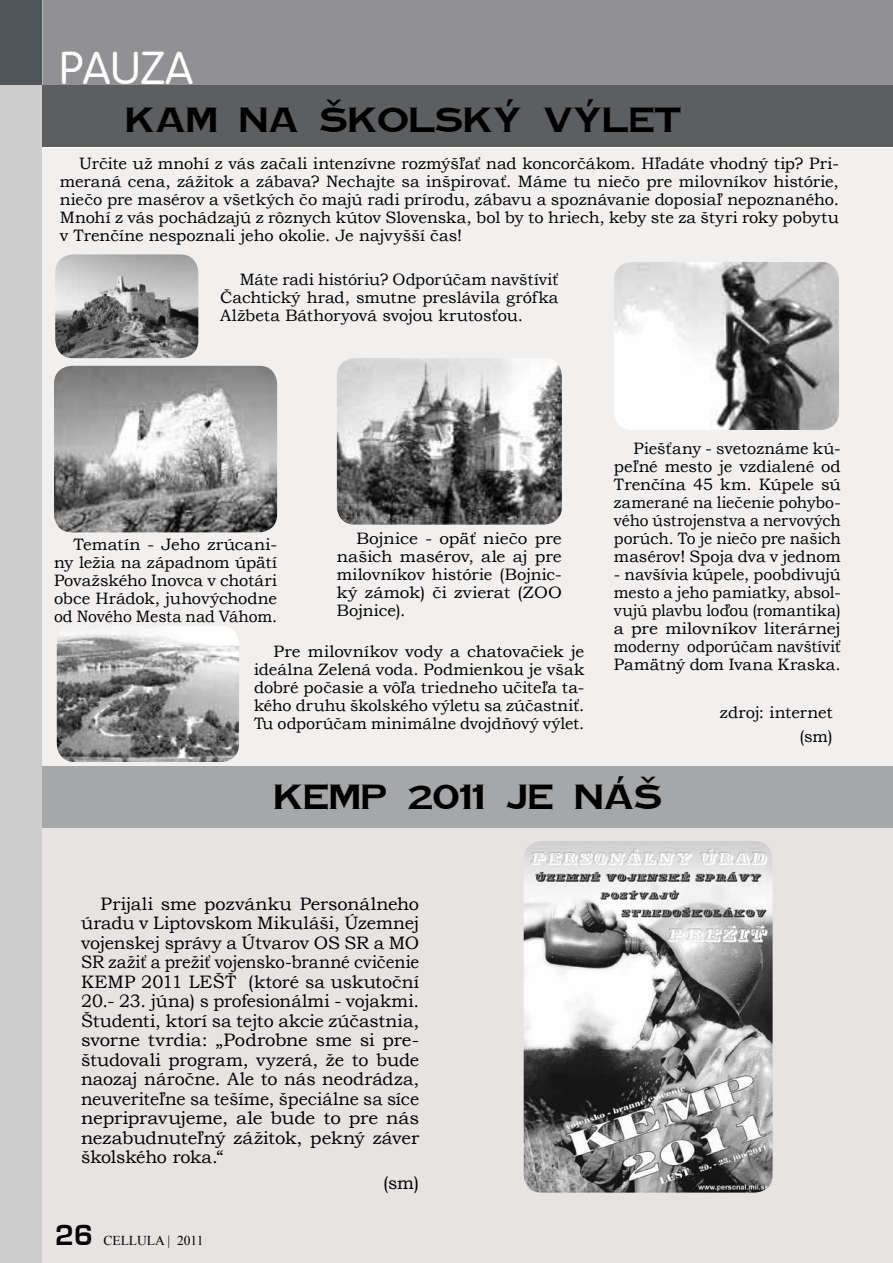
<style>
.page{position:relative;width:893px;height:1263px;background:#fff}
.page>*{position:absolute;margin:0;border:0;box-sizing:border-box;transform-origin:0 0}
.t1{font:45px "Vogue CE";color:#fff}
.t2{font:30px "Copper Pot CE Bold";color:#000}
.t3{font:18px/19.5px "Bookman Old Style";letter-spacing:-.01em;color:#000;text-align:justify}
.t4{font:16.5px/18px "Bookman Old Style";letter-spacing:-.005em;color:#000;text-align:justify}
.t5{font:16.5px/18px "Bookman Old Style";letter-spacing:-.005em;color:#000;text-align:justify;scale:1.04 1}
.t6{font:13.5px "Times New Roman";color:#000}
.s1{font-family:"Euromode CE Bold";font-size:27px}
</style>
<div class="page">
<div style="left:43px;top:0;width:850px;height:85px;background:#919193"></div>
<div style="left:0;top:85px;width:43px;height:1178px;background:#cecdce"></div>
<div style="left:0;top:0;width:43px;height:85px;background:#4f5559"></div>
<div style="left:43px;top:828px;width:850px;height:435px;background:#e7e3e2"></div>
<div style="left:43px;top:149px;width:850px;height:617px;background:#f2efef"></div>
<div style="left:43px;top:85px;width:850px;height:61px;background:#5d5e60"></div>
<div style="left:43px;top:766px;width:850px;height:62px;background:#a6a7a8"></div>
<img style="left:337px;top:358px;width:225px;height:167px">
<img style="left:55px;top:254px;width:143px;height:104px">
<img style="left:614px;top:262px;width:225px;height:168px">
<img style="left:57px;top:626px;width:182px;height:136px">
<img style="left:54px;top:366px;width:223px;height:166px">
<img style="left:524px;top:841px;width:249px;height:351px">
<h1 class="t1" style="left:60px;top:43px;width:52px">PAUZA</h1>
<h2 class="t2" style="left:125px;top:99px;width:558px">Kam na školský výlet</h2>
<p class="t4" style="left:60px;top:154px;width:781px;text-indent:20px">Určite už mnohí z vás začali intenzívne rozmýšľať nad koncorčákom. Hľadáte vhodný tip? Pri&shy;meraná cena, zážitok a zábava? Nechajte sa inšpirovať. Máme tu niečo pre milovníkov histórie, niečo pre masérov a všetkých čo majú radi prírodu, zábavu a spoznávanie doposiaľ nepoznaného.<br>Mnohí z vás pochádzajú z rôznych kútov Slovenska, bol by to hriech, keby ste za štyri roky pobytu v Trenčíne nespoznali jeho okolie. Je najvyšší čas!</p>
<p class="t4" style="left:220px;top:271px;width:340px;text-indent:20px">Máte radi históriu? Odporúčam navštíviť Čachtický hrad, smutne preslávila grófka Alžbeta Báthoryová svojou krutosťou.</p>
<p class="t4" style="left:54px;top:535px;width:225px;text-indent:20px">Tematín - Jeho zrúcani&shy;ny ležia na západnom úpätí Považského Inovca v chotári obce Hrádok, juhovýchodne od Nového Mesta nad Váhom.</p>
<p class="t5" style="left:337px;top:530px;width:218px;text-indent:20px">Bojnice - opäť niečo pre našich masérov, ale aj pre milovníkov histórie (Bojnic&shy;ký zámok) či zvierat (ZOO Bojnice).</p>
<p class="t4" style="left:254px;top:642px;width:332px;text-indent:20px">Pre milovníkov vody a chatovačiek je ideálna Zelená voda. Podmienkou je však dobré počasie a vôľa triedneho učiteľa ta&shy;kého druhu školského výletu sa zúčastniť.<br>Tu odporúčam minimálne dvojdňový výlet.</p>
<p class="t4" style="left:614px;top:439px;width:228px;text-indent:20px">Piešťany - svetoznáme kú&shy;peľné mesto je vzdialené od Trenčína 45 km. Kúpele sú zamerané na liečenie pohybo&shy;vého ústrojenstva a nervových porúch. To je niečo pre našich masérov! Spoja dva v jednom</p>
<p class="t4" style="left:614px;top:565px;width:228px">- navšívia kúpele, poobdivujú mesto a jeho pamiatky, absol&shy;vujú plavbu loďou (romantika) a pre milovníkov literárnej moderny odporúčam navštíviť Pamätný dom Ivana Kraska.</p>
<p class="t4" style="left:720px;top:701px;width:114px;line-height:24px;text-align:right">zdroj: internet (sm)</p>
<h2 class="t2" style="left:273px;top:776px;width:29px">KEMP</h2>
<h2 class="t2" style="left:408px;top:776px;width:254px">2011 je náš</h2>
<p class="t3" style="left:81px;top:894px;width:340px;text-indent:20px">Prijali sme pozvánku Personálneho úradu v Liptovskom Mikuláši, Územnej vojenskej správy a Útvarov OS SR a MO SR zažiť a prežiť vojensko-branné cvičenie KEMP 2011 LEŠŤ (ktoré sa uskutoční 20.- 23. júna) s profesionálmi - vojakmi.<br>Študenti, ktorí sa tejto akcie zúčastnia, svorne tvrdia: „Podrobne sme si pre&shy;študovali program, vyzerá, že to bude naozaj náročne. Ale to nás neodrádza, neuveriteľne sa tešíme, špeciálne sa síce nepripravujeme, ale bude to pre nás nezabudnuteľný zážitok, pekný záver školského roka.“</p>
<p class="t3" style="left:383px;top:1173px;width:37px">(sm)</p>
<p class="t6" style="left:55px;top:1232px;width:150px"><span class="s1">26</span> CELLULA | 2011</p>
</div>
